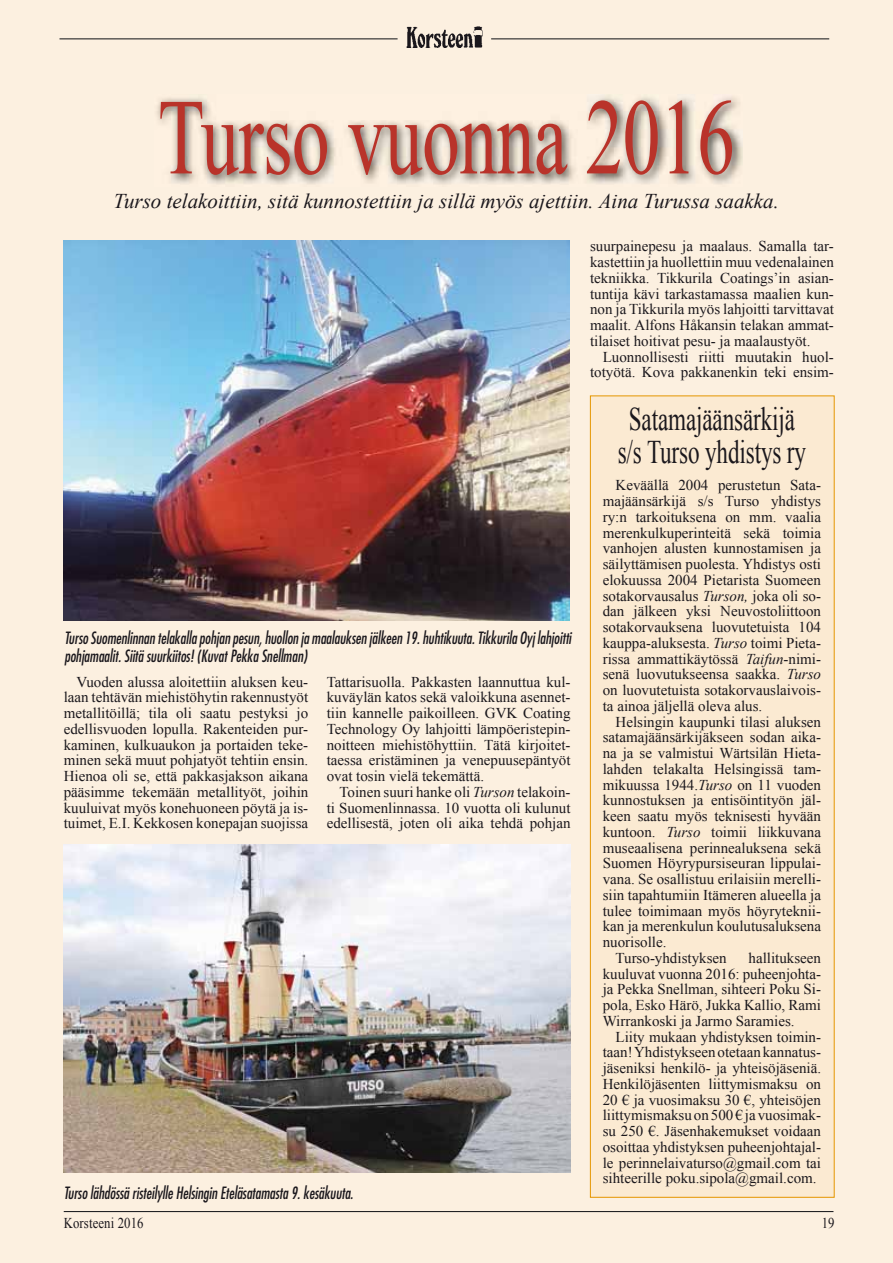
<style>
.page{position:relative;width:893px;height:1263px;background:#fff}
.page>*{position:absolute;margin:0;border:0;box-sizing:border-box;transform-origin:0 0}
.t1{font:108px "Times New Roman";letter-spacing:-.005em;color:#b9332a;scale:.7 1}
.t2{font:33px/33px "Times New Roman";letter-spacing:-.005em;color:#1a171c;text-align:center;scale:.7 1}
.t3{font:italic 21px "Times New Roman";color:#1a171c}
.t4{font:italic condensed 16.5px/18px "Futura";color:#1a171c;scale:.9 1}
.t5{font:15px/15.8px "Times New Roman";color:#1a171c;text-align:justify}
.t6{font:15px "Times New Roman";color:#1a171c;scale:.85 1}
.s1{font-style:italic}
</style>
<div class="page">
<div style="left:1px;top:0;width:892px;height:1262px;background:#fcf0e0"></div>
<hr style="left:59px;top:38px;width:339px;height:1px;background:#1a1b1e">
<hr style="left:491px;top:38px;width:338px;height:1px;background:#1a1b1e">
<img style="left:406px;top:27px;width:77px;height:21px">
<hr style="left:64px;top:1211px;width:769px;height:1px;background:#1a1b1e">
<div style="left:590px;top:396px;width:244px;height:801px;background:#fbead2"></div>
<div style="left:590px;top:396px;width:244px;height:802px;border:1px solid #e59600"></div>
<img style="left:157px;top:95px;width:585px;height:89px">
<img style="left:64px;top:241px;width:506px;height:380px">
<img style="left:64px;top:845px;width:506px;height:328px">
<h1 class="t1" style="left:158px;top:77px;width:826px">Turso vuonna 2016</h1>
<h3 class="t3" style="left:114px;top:190px;width:667px">Turso telakoittiin, sitä kunnostettiin ja sillä myös ajettiin. Aina Turussa saakka.</h3>
<p class="t4" style="left:64px;top:630px;width:565px">Turso Suomenlinnan telakalla pohjan pesun, huollon ja maalauksen jälkeen 19. huhtikuuta. Tikkurila Oyj lahjoitti pohjamaalit. Siitä suurkiitos! (Kuvat Pekka Snellman)</p>
<p class="t5" style="left:64px;top:674px;width:246px;text-indent:13px">Vuoden alussa aloitettiin aluksen keu&shy;laan tehtävän miehistöhytin rakennustyöt metallitöillä; tila oli saatu pestyksi jo edellisvuoden lopulla. Rakenteiden pur&shy;kaminen, kulkuaukon ja portaiden teke&shy;minen sekä muut pohjatyöt tehtiin ensin.<br>Hienoa oli se, että pakkasjakson aikana pääsimme tekemään metallityöt, joihin kuuluivat myös konehuoneen pöytä ja is&shy;tuimet, E.I. Kekkosen konepajan suojissa</p>
<p class="t5" style="left:327px;top:674px;width:245px">Tattarisuolla. Pakkasten laannuttua kul&shy;kuväylän katos sekä valoikkuna asennet&shy;tiin kannelle paikoilleen. GVK Coating Technology Oy lahjoitti lämpöeristepin&shy;noitteen miehistöhyttiin. Tätä kirjoitet&shy;taessa eristäminen ja venepuusepäntyöt ovat tosin vielä tekemättä.</p>
<p class="t5" style="left:327px;top:784px;width:245px;text-indent:13px">Toinen suuri hanke oli <span class="s1">Turson</span> telakoin&shy;ti Suomenlinnassa. 10 vuotta oli kulunut edellisestä, joten oli aika tehdä pohjan</p>
<p class="t4" style="left:64px;top:1185px;width:323px">Turso lähdössä risteilylle Helsingin Eteläsatamasta 9. kesäkuuta.</p>
<p class="t5" style="left:590px;top:238px;width:245px">suurpainepesu ja maalaus. Samalla tar&shy;kastettiin ja huollettiin muu vedenalainen tekniikka. Tikkurila Coatings’in asian&shy;tuntija kävi tarkastamassa maalien kun&shy;non ja Tikkurila myös lahjoitti tarvittavat maalit. Alfons Håkansin telakan ammat&shy;tilaiset hoitivat pesu- ja maalaustyöt.</p>
<p class="t5" style="left:590px;top:349px;width:245px;text-align:right">Luonnollisesti riitti muutakin huol&shy;totyötä. Kova pakkanenkin teki ensim-</p>
<h2 class="t2" style="left:618px;top:402px;width:271px">Satamajäänsärkijä s/s Turso yhdistys ry</h2>
<p class="t5" style="left:603px;top:478px;width:220px;text-indent:13px">Keväällä 2004 perustetun Sata&shy;majäänsärkijä s/s Turso yhdistys ry:n tarkoituksena on mm. vaalia merenkulkuperinteitä sekä toimia vanhojen alusten kunnostamisen ja säilyttämisen puolesta. Yhdistys osti elokuussa 2004 Pietarista Suomeen sotakorvausalus <span class="s1">Turson,</span> joka oli so&shy;dan jälkeen yksi Neuvostoliittoon sotakorvauksena luovutetuista 104 kauppa-aluksesta. <span class="s1">Turso</span> toimi Pieta&shy;rissa ammattikäytössä <span class="s1">Taifun</span>-nimi&shy;senä luovutukseensa saakka. <span class="s1">Turso </span>on luovutetuista sotakorvauslaivois&shy;ta ainoa jäljellä oleva alus.</p>
<p class="t5" style="left:615px;top:714px;width:207px">Helsingin kaupunki tilasi aluksen</p>
<p class="t5" style="left:603px;top:730px;width:220px">satamajäänsärkijäkseen sodan aika-</p>
<p class="t5" style="left:603px;top:745px;width:220px">na ja se valmistui Wärtsilän Hieta-</p>
<p class="t5" style="left:603px;top:761px;width:220px">lahden telakalta Helsingissä tam-</p>
<p class="t5" style="left:603px;top:777px;width:220px">mikuussa 1944.<span class="s1">Turso</span> on 11 vuoden</p>
<p class="t5" style="left:603px;top:793px;width:220px">kunnostuksen ja entisöintityön jäl-</p>
<p class="t5" style="left:603px;top:808px;width:220px">keen saatu myös teknisesti hyvään</p>
<p class="t5" style="left:603px;top:824px;width:220px">kuntoon. <span class="s1">Turso</span> toimii liikkuvana</p>
<p class="t5" style="left:603px;top:840px;width:220px">museaalisena perinnealuksena sekä</p>
<p class="t5" style="left:603px;top:856px;width:220px">Suomen Höyrypursiseuran lippulai-</p>
<p class="t5" style="left:603px;top:871px;width:220px">vana. Se osallistuu erilaisiin merelli-</p>
<p class="t5" style="left:603px;top:887px;width:220px">siin tapahtumiin Itämeren alueella ja</p>
<p class="t5" style="left:603px;top:903px;width:220px">tulee toimimaan myös höyryteknii-</p>
<p class="t5" style="left:603px;top:919px;width:220px">kan ja merenkulun koulutusaluksena</p>
<p class="t5" style="left:603px;top:934px;width:65px">nuorisolle.</p>
<p class="t5" style="left:615px;top:950px;width:113px">Turso-yhdistyksen</p>
<p class="t5" style="left:603px;top:950px;width:220px;text-indent:146px">hallitukseen kuuluvat vuonna 2016: puheenjohta&shy;ja Pekka Snellman, sihteeri Poku Si&shy;pola, Esko Härö, Jukka Kallio, Rami Wirrankoski ja Jarmo Saramies.</p>
<p class="t5" style="left:603px;top:1029px;width:220px;text-indent:13px">Liity mukaan yhdistyksen toimin&shy;taan! Yhdistykseen otetaan kannatus&shy;jäseniksi henkilö- ja yhteisöjäseniä.<br>Henkilöjäsenten liittymismaksu on 20 € ja vuosimaksu 30 €, yhteisöjen liittymismaksu on 500 € ja vuosimak&shy;su 250 €. Jäsenhakemukset voidaan osoittaa yhdistyksen puheenjohtajal&shy;le perinnelaivaturso@gmail.com tai sihteerille poku.sipola@gmail.com.</p>
<p class="t6" style="left:64px;top:1214px;width:96px">Korsteeni 2016</p>
<p class="t6" style="left:822px;top:1214px;width:16px">19</p>
</div>
